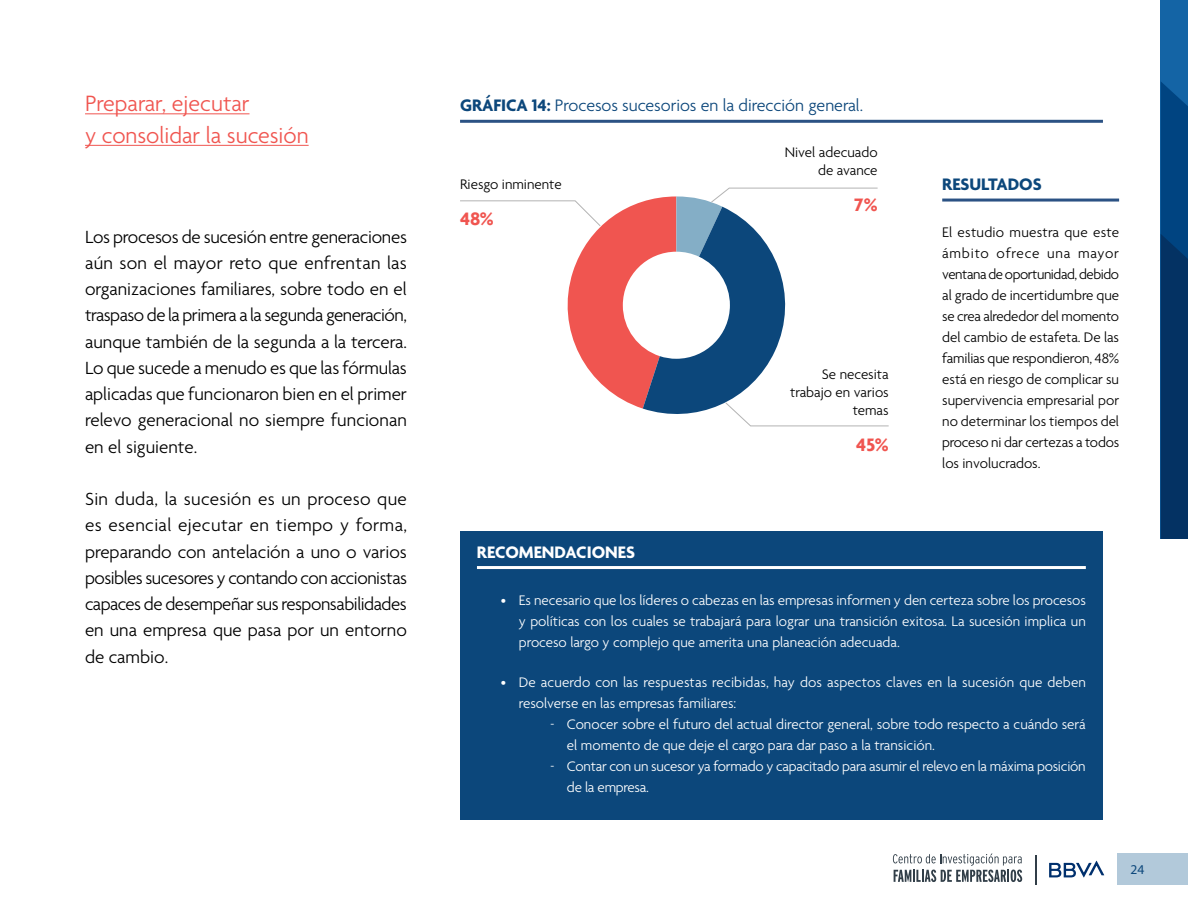
<style>
.page{position:relative;width:1188px;height:918px;background:#fff}
.page>*{position:absolute;margin:0;border:0;box-sizing:border-box;transform-origin:0 0}
.Subtítulo{font:300 24px/31.5px "Agenda";color:#f05550}
.Gráfica_números{font:700 19.5px "Agenda";color:#f05550}
.Texto{font:300 19.05px/26.2px "Agenda";color:#000;text-align:justify}
.Gráfica_Título_Núm{font:300 18px "Agenda";color:#0c477b}
.Gráfica_Título_Blanc{font:700 18px "Agenda";color:#fff}
.Gráfica_Título_Núm-2{font:700 18px "Agenda";color:#0c477b}
.t1{font:300 15px/21px "Agenda";color:#fff}
.Gráfica_texto_2_dime{font:300 15px/21px "Agenda";letter-spacing:-.01em;color:#000;text-align:justify}
.Gráfica_texto{font:300 15px/18px "Agenda";color:#000;text-align:right}
.t2{font:13.5px "Myriad Pro";color:#0c477b}
.s1{font-weight:700}
.s2{font-family:"Roboto Condensed"}
</style>
<div class="page">
<svg style="left:893px;top:854px;width:129px;height:28px"></svg>
<hr style="left:1035px;top:855px;width:2px;height:30px;background:#313e48">
<svg style="left:1049px;top:861px;width:55px;height:16px"></svg>
<div style="left:1118px;top:854px;width:70px;height:31px;background:#b2c9da"></div>
<div style="left:1161px;top:0;width:27px;height:539px;background:#1464a5"></div>
<svg style="left:1161px;top:82px;width:27px;height:457px;background:#03396e"></svg>
<hr style="left:85px;top:113px;width:165px;height:1px;background:#f05550">
<hr style="left:85px;top:145px;width:224px;height:1px;background:#f05550">
<hr style="left:460px;top:120px;width:643px;height:3px;background:#2b5284">
<svg style="left:460px;top:187px;width:429px;height:240px"></svg>
<hr style="left:942px;top:199px;width:177px;height:3px;background:#2b5284">
<div style="left:460px;top:531px;width:643px;height:289px;background:#0c477b"></div>
<hr style="left:477px;top:566px;width:609px;height:3px;background:#fff">
<p class="Subtítulo" style="left:85px;top:89px;width:225px">Preparar, ejecutar<br>y consolidar la sucesión</p>
<p class="Texto" style="left:85px;top:224px;width:323px">Los procesos de sucesión entre generaciones aún son el mayor reto que enfrentan las organizaciones familiares, sobre todo en el traspaso de la primera a la segunda generación, aunque también de la segunda a la tercera.<br>Lo que sucede a menudo es que las fórmulas aplicadas que funcionaron bien en el primer relevo generacional no siempre funcionan en el siguiente.</p>
<p class="Texto" style="left:85px;top:487px;width:324px">Sin duda, la sucesión es un proceso que es esencial ejecutar en tiempo y forma, preparando con antelación a uno o varios posibles sucesores y contando con accionistas capaces de desempeñar sus responsabilidades en una empresa que pasa por un entorno de cambio.</p>
<p class="Gráfica_Título_Núm" style="left:460px;top:96px;width:405px"><span class="s1">GRÁFICA 14:</span> Procesos sucesorios en la dirección general.</p>
<p class="Gráfica_texto" style="left:460px;top:176px;width:103px">Riesgo inminente</p>
<p class="Gráfica_números" style="left:460px;top:209px;width:35px">48%</p>
<p class="Gráfica_texto" style="left:785px;top:144px;width:94px">Nivel adecuado</p>
<p class="Gráfica_texto" style="left:818px;top:162px;width:61px">de avance</p>
<p class="Gráfica_números" style="left:855px;top:194px;width:25px">7%</p>
<p class="Gráfica_texto" style="left:790px;top:366px;width:100px">Se necesita trabajo en varios temas</p>
<p class="Gráfica_números" style="left:856px;top:434px;width:34px">45%</p>
<p class="Gráfica_Título_Núm-2" style="left:942px;top:175px;width:101px">RESULTADOS</p>
<p class="Gráfica_texto_2_dime" style="left:942px;top:223px;width:178px">El estudio muestra que este ámbito ofrece una mayor ventana de oportunidad, debido al grado de incertidumbre que se crea alrededor del momento del cambio de estafeta. De las familias que respondieron, 48% está en riesgo de complicar su supervivencia empresarial por no determinar los tiempos del proceso ni dar certezas a todos los involucrados.</p>
<p class="Gráfica_Título_Blanc" style="left:477px;top:542px;width:160px">RECOMENDACIONES</p>
<p class="t1" style="left:519px;top:590px;width:568px;text-align:justify;text-indent:-18px">• Es necesario que los líderes o cabezas en las empresas informen y den certeza sobre los procesos y políticas con los cuales se trabajará para lograr una transición exitosa. La sucesión implica un proceso largo y complejo que amerita una planeación adecuada.</p>
<p class="t1" style="left:519px;top:673px;width:569px;text-indent:-18px">• De acuerdo con las respuestas recibidas, hay dos aspectos claves en la sucesión que deben resolverse en las empresas familiares:</p>
<p class="t1" style="left:567px;top:715px;width:520px;text-indent:-16px"><span class="s2">-</span> Conocer sobre el futuro del actual director general, sobre todo respecto a cuándo será el momento de que deje el cargo para dar paso a la transición.</p>
<p class="t1" style="left:567px;top:757px;width:520px;text-indent:-16px"><span class="s2">-</span> Contar con un sucesor ya formado y capacitado para asumir el relevo en la máxima posición de la empresa.</p>
<p class="t2" style="left:1131px;top:861px;width:15px">24</p>
</div>
